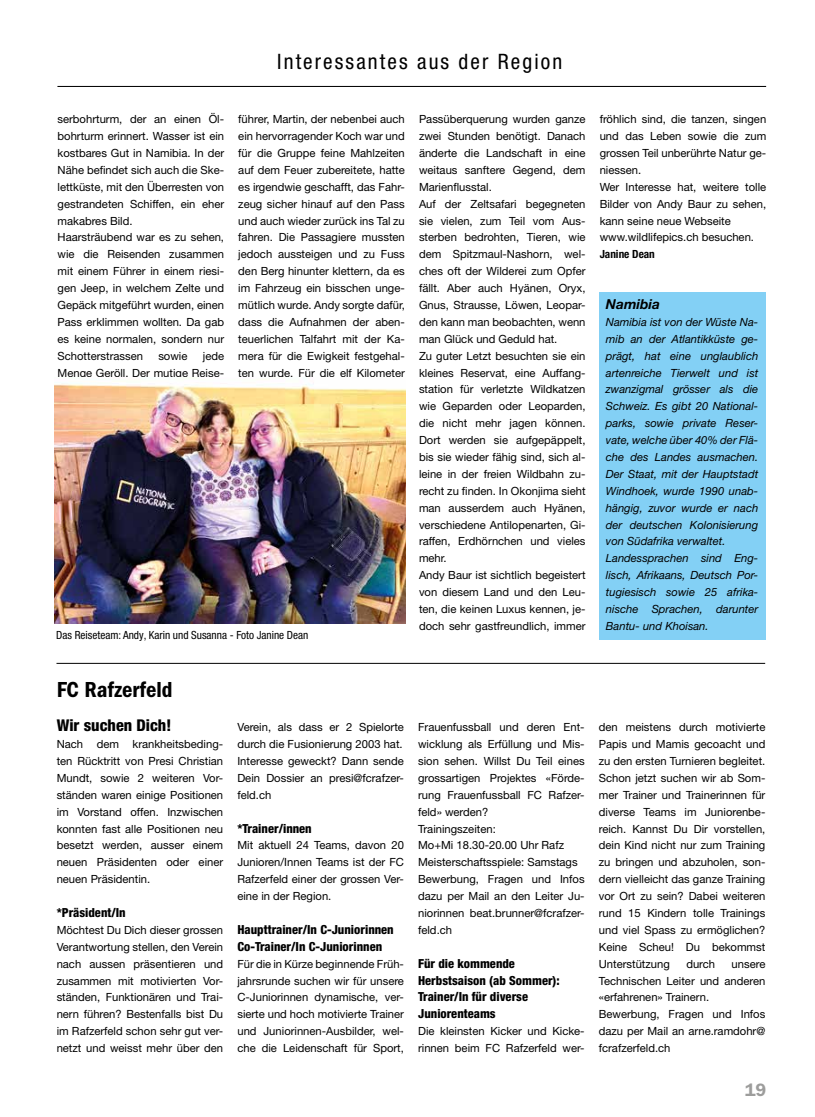
<style>
.page{position:relative;width:815px;height:1117px;background:#fff}
.page>*{position:absolute;margin:0;border:0;box-sizing:border-box;transform-origin:0 0}
.t1{font:600 condensed 22.5px "Franklin Gothic";color:#000}
.t2{font:condensed 21.25px "Helvetica Neue LT Pro";letter-spacing:.1em;color:#000}
.t3{font:18.5px "Franklin Gothic URW Dem";color:#9d9d9c}
.t4{font:800 condensed 16.25px "Helvetica Neue LT Pro";color:#000}
.t5{font:italic 700 13.75px "Helvetica Neue LT Pro";color:#000}
.t6{font:800 condensed 12.5px/16.9px "Helvetica Neue LT Pro";color:#000}
.t7{font:11.25px/16.9px "Helvetica Neue LT Pro";color:#000;text-align:justify}
.t8{font:italic 11.25px/16.9px "Helvetica Neue LT Pro";color:#000}
.t9{font:condensed 11.25px "Helvetica Neue LT Pro";color:#000}
.t10{font:700 condensed 11.25px "Helvetica Neue LT Pro";color:#000}
</style>
<div class="page">
<hr style="left:57px;top:86px;width:709px;height:1px;background:#000">
<hr style="left:56px;top:663px;width:709px;height:1px;background:#000">
<img style="left:55px;top:381px;width:351px;height:242px">
<div style="left:599px;top:292px;width:166px;height:28px;background:#83d0f5"></div>
<div style="left:599px;top:311px;width:166px;height:244px;background:#83d0f5"></div>
<div style="left:599px;top:547px;width:166px;height:93px;background:#83d0f5"></div>
<h2 class="t2" style="left:277px;top:49px;width:287px">Interessantes aus der Region</h2>
<p class="t7" style="left:58px;top:110px;width:168px;text-align:left">serbohrturm, der an einen Öl&shy;bohrturm erinnert. Wasser ist ein kostbares Gut in Namibia. In der<br>Nähe befindet sich auch die Ske&shy;lettküste, mit den Überresten von gestrandeten Schiffen, ein eher makabres Bild.<br>Haarsträubend war es zu sehen, wie die Reisenden zusammen mit einem Führer in einem riesi&shy;gen Jeep, in welchem Zelte und<br>Gepäck mitgeführt wurden, einen<br>Pass erklimmen wollten. Da gab es keine normalen, sondern nur<br>Schotterstrassen</p>
<p class="t7" style="left:238px;top:110px;width:168px">führer, Martin, der nebenbei auch ein hervorragender Koch war und für die Gruppe feine Mahlzeiten auf dem Feuer zubereitete, hatte es irgendwie geschafft, das Fahr&shy;zeug sicher hinauf auf den Pass und auch wieder zurück ins Tal zu fahren. Die Passagiere mussten jedoch aussteigen und zu Fuss den Berg hinunter klettern, da es im Fahrzeug ein bisschen unge&shy;mütlich wurde. Andy sorgte dafür, dass die Aufnahmen der aben&shy;teuerlichen Talfahrt mit der Ka&shy;mera für die Ewigkeit festgehal&shy;ten wurde. Für die elf Kilometer</p>
<p class="t7" style="left:419px;top:110px;width:168px;text-align:left">Passüberquerung wurden ganze zwei Stunden benötigt. Danach änderte die Landschaft in eine weitaus sanftere Gegend, dem<br>Marienflusstal.<br>Auf der Zeltsafari begegneten sie vielen, zum Teil vom Aus&shy;sterben bedrohten, Tieren, wie dem Spitzmaul-Nashorn, wel&shy;ches oft der Wilderei zum Opfer fällt. Aber auch Hyänen, Oryx,<br>Gnus, Strausse, Löwen, Leopar&shy;den kann man beobachten, wenn man Glück und Geduld hat.<br>Zu guter Letzt besuchten sie ein kleines Reservat, eine Auffang&shy;station für verletzte Wildkatzen wie Geparden oder Leoparden, die nicht mehr jagen können.<br>Dort werden sie aufgepäppelt, bis sie wieder fähig sind, sich al&shy;leine in der freien Wildbahn zu&shy;recht zu finden. In Okonjima sieht man ausserdem auch Hyänen, verschiedene Antilopenarten, Gi&shy;raffen, Erdhörnchen und vieles mehr.<br>Andy Baur ist sichtlich begeistert von diesem Land und den Leu&shy;ten, die keinen Luxus kennen, je&shy;doch sehr gastfreundlich, immer</p>
<p class="t7" style="left:600px;top:110px;width:168px;text-align:left">fröhlich sind, die tanzen, singen und das Leben sowie die zum grossen Teil unberührte Natur ge&shy;niessen.<br>Wer Interesse hat, weitere tolle<br>Bilder von Andy Baur zu sehen, kann seine neue Webseite www.wildlifepics.ch besuchen.</p>
<p class="t10" style="left:600px;top:247px;width:57px">Janine Dean</p>
<p class="t5" style="left:606px;top:295px;width:56px">Namibia</p>
<p class="t8" style="left:606px;top:313px;width:154px">Namibia ist von der Wüste Na&shy;mib an der Atlantikküste ge&shy;prägt, hat eine unglaublich artenreiche Tierwelt und ist zwanzigmal grösser als die<br>Schweiz. Es gibt 20 National&shy;parks, sowie private Reser&shy;vate, welche über 40% der Flä&shy;che des Landes ausmachen.<br>Der Staat, mit der Hauptstadt<br>Windhoek, wurde 1990 unab&shy;hängig, zuvor wurde er nach der deutschen Kolonisierung von Südafrika verwaltet.<br>Landessprachen sind Eng&shy;lisch, Afrikaans, Deutsch Por&shy;tugiesisch sowie 25 afrika&shy;nische Sprachen, darunter<br>Bantu- und Khoisan.</p>
<p class="t7" style="left:58px;top:347px;width:168px;text-align:right">jede<br>Menge Geröll. Der mutige Reise-</p>
<p class="t7" style="left:158px;top:347px;width:31px">sowie</p>
<p class="t9" style="left:56px;top:628px;width:254px">Das Reiseteam: Andy, Karin und Susanna - Foto Janine Dean</p>
<h1 class="t1" style="left:57px;top:677px;width:117px">FC Rafzerfeld</h1>
<h3 class="t4" style="left:57px;top:715px;width:117px">Wir suchen Dich!</h3>
<p class="t7" style="left:57px;top:735px;width:168px">Nach dem krankheitsbeding&shy;ten Rücktritt von Presi Christian Mundt, sowie 2 weiteren Vor&shy;ständen waren einige Positionen im Vorstand offen. Inzwischen konnten fast alle Positionen neu besetzt werden, ausser einem neuen Präsidenten oder einer neuen Präsidentin.</p>
<p class="t6" style="left:57px;top:903px;width:71px">*Präsident/In</p>
<p class="t7" style="left:57px;top:920px;width:168px">Möchtest Du Dich dieser grossen Verantwortung stellen, den Verein nach aussen präsentieren und zusammen mit motivierten Vor&shy;ständen, Funktionären und Trai&shy;nern führen? Bestenfalls bist Du im Rafzerfeld schon sehr gut ver&shy;netzt und weisst mehr über den</p>
<p class="t7" style="left:237px;top:718px;width:168px">Verein, als dass er 2 Spielorte durch die Fusionierung 2003 hat.<br>Interesse geweckt? Dann sende Dein Dossier an presi@fcrafzer&shy;feld.ch</p>
<p class="t6" style="left:237px;top:819px;width:76px">*Trainer/innen</p>
<p class="t7" style="left:237px;top:836px;width:168px">Mit aktuell 24 Teams, davon 20<br>Junioren/Innen Teams ist der FC Rafzerfeld einer der grossen Ver&shy;eine in der Region.</p>
<p class="t6" style="left:237px;top:920px;width:158px">Haupttrainer/In C-Juniorinnen<br>Co-Trainer/In C-Juniorinnen</p>
<p class="t7" style="left:237px;top:954px;width:168px">Für die in Kürze beginnende Früh&shy;jahrsrunde suchen wir für unsere C-Juniorinnen dynamische, ver&shy;sierte und hoch motivierte Trainer und Juniorinnen-Ausbilder, wel&shy;che die Leidenschaft für Sport,</p>
<p class="t7" style="left:418px;top:718px;width:168px;text-align:left">Frauenfussball und deren Ent&shy;wicklung als Erfüllung und Mis&shy;sion sehen. Willst Du Teil eines grossartigen Projektes «Förde&shy;rung Frauenfussball FC Rafzer&shy;feld» werden?<br>Trainingszeiten:<br>Mo+Mi 18.30-20.00 Uhr Rafz<br>Meisterschaftsspiele: Samstags<br>Bewerbung, Fragen und Infos dazu per Mail an den Leiter Ju&shy;niorinnen beat.brunner@fcrafzer&shy;feld.ch</p>
<p class="t6" style="left:418px;top:954px;width:143px">Für die kommende<br>Herbstsaison (ab Sommer):<br>Trainer/In für diverse<br>Juniorenteams</p>
<p class="t7" style="left:418px;top:1022px;width:168px">Die kleinsten Kicker und Kicke&shy;rinnen beim FC Rafzerfeld wer-</p>
<p class="t7" style="left:599px;top:718px;width:168px">den meistens durch motivierte Papis und Mamis gecoacht und zu den ersten Turnieren begleitet.<br>Schon jetzt suchen wir ab Som&shy;mer Trainer und Trainerinnen für diverse Teams im Juniorenbe&shy;reich. Kannst Du Dir vorstellen, dein Kind nicht nur zum Training zu bringen und abzuholen, son&shy;dern vielleicht das ganze Training vor Ort zu sein? Dabei weiteren rund 15 Kindern tolle Trainings und viel Spass zu ermöglichen?<br>Keine Scheu! Du bekommst Unterstützung</p>
<p class="t7" style="left:686px;top:954px;width:30px">durch</p>
<p class="t7" style="left:599px;top:954px;width:168px;text-align:left;text-indent:133px">unsere<br>Technischen Leiter und anderen «erfahrenen» Trainern.<br>Bewerbung, Fragen und Infos dazu per Mail an arne.ramdohr@ fcrafzerfeld.ch</p>
<h3 class="t3" style="left:745px;top:1077px;width:23px">19</h3>
</div>
